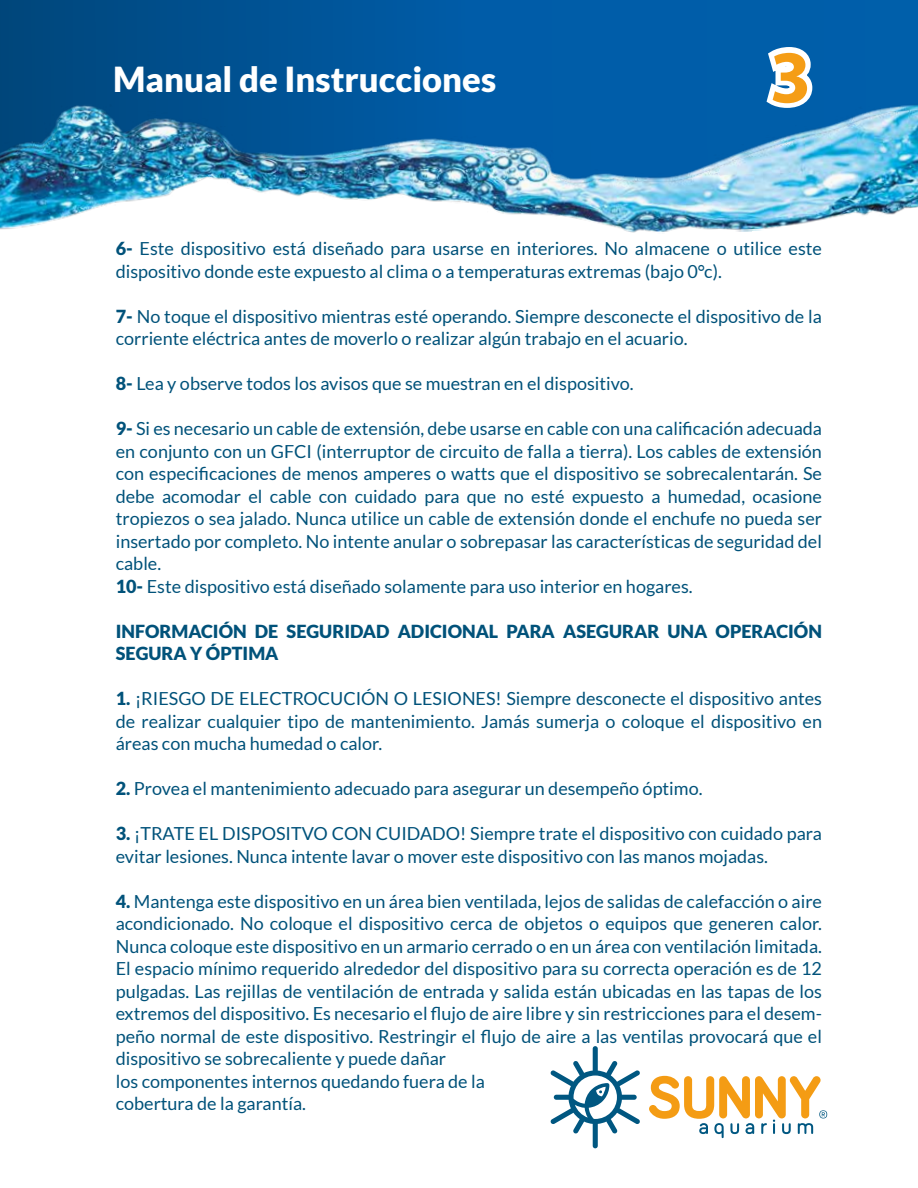
<style>
.page{position:relative;width:918px;height:1188px;background:#fff}
.page>*{position:absolute;margin:0;border:0;box-sizing:border-box;transform-origin:0 0}
.t1{font:700 75px "Myriad Pro";color:#f59d15}
.t2{font:900 34.5px "Lato";color:#fff}
.t3{font:18px/22.5px "Lato";color:#01527a}
.t4{font:900 18px/22.5px "Lato";color:#01527a}
.s1{font-weight:900}
</style>
<div class="page">
<svg style="left:0;top:0;width:918px;height:78px;background:#00569c"></svg>
<img style="left:0;top:78px;width:918px;height:7px">
<img style="left:0;top:85px;width:918px;height:148px">
<svg style="left:758px;top:42px;width:60px;height:71px"></svg>
<svg style="left:551px;top:1046px;width:89px;height:102px"></svg>
<svg style="left:649px;top:1076px;width:178px;height:62px"></svg>
<h2 class="t2" style="left:113px;top:59px;width:385px">Manual de Instrucciones</h2>
<h1 class="t1" style="left:770px;top:28px;width:43px">3</h1>
<p class="t3" style="left:116px;top:237px;width:708px"><span class="s1">6-</span> Este dispositivo está diseñado para usarse en interiores. No almacene o utilice este dispositivo donde este expuesto al clima o a temperaturas extremas (bajo 0°c).</p>
<p class="t3" style="left:116px;top:305px;width:708px"><span class="s1">7-</span> No toque el dispositivo mientras esté operando. Siempre desconecte el dispositivo de la corriente eléctrica antes de moverlo o realizar algún trabajo en el acuario.</p>
<p class="t3" style="left:116px;top:372px;width:519px"><span class="s1">8-</span> Lea y observe todos los avisos que se muestran en el dispositivo.</p>
<p class="t3" style="left:116px;top:417px;width:708px"><span class="s1">9-</span> Si es necesario un cable de extensión, debe usarse en cable con una calificación adecuada en conjunto con un GFCI (interruptor de circuito de falla a tierra). Los cables de extensión con especificaciones de menos amperes o watts que el dispositivo se sobrecalentarán. Se debe acomodar el cable con cuidado para que no esté expuesto a humedad, ocasione tropiezos o sea jalado. Nunca utilice un cable de extensión donde el enchufe no pueda ser insertado por completo. No intente anular o sobrepasar las características de seguridad del cable.<br><span class="s1">10-</span> Este dispositivo está diseñado solamente para uso interior en hogares.</p>
<p class="t4" style="left:116px;top:619px;width:708px">INFORMACIÓN DE SEGURIDAD ADICIONAL PARA ASEGURAR UNA OPERACIÓN<br>SEGURA Y ÓPTIMA</p>
<p class="t3" style="left:116px;top:687px;width:708px;text-align:justify"><span class="s1">1.</span> ¡RIESGO DE ELECTROCUCIÓN O LESIONES! Siempre desconecte el dispositivo antes de realizar cualquier tipo de mantenimiento. Jamás sumerja o coloque el dispositivo en áreas con mucha humedad o calor.</p>
<p class="t3" style="left:116px;top:777px;width:588px"><span class="s1">2.</span> Provea el mantenimiento adecuado para asegurar un desempeño óptimo.</p>
<p class="t3" style="left:116px;top:822px;width:708px"><span class="s1">3.</span> ¡TRATE EL DISPOSITVO CON CUIDADO! Siempre trate el dispositivo con cuidado para evitar lesiones. Nunca intente lavar o mover este dispositivo con las manos mojadas.</p>
<p class="t3" style="left:116px;top:890px;width:708px"><span class="s1">4.</span> Mantenga este dispositivo en un área bien ventilada, lejos de salidas de calefacción o aire acondicionado. No coloque el dispositivo cerca de objetos o equipos que generen calor.<br>Nunca coloque este dispositivo en un armario cerrado o en un área con ventilación limitada.<br>El espacio mínimo requerido alrededor del dispositivo para su correcta operación es de 12 pulgadas. Las rejillas de ventilación de entrada y salida están ubicadas en las tapas de los extremos del dispositivo. Es necesario el flujo de aire libre y sin restricciones para el desem&shy;peño normal de este dispositivo. Restringir el flujo de aire a las ventilas provocará que el dispositivo se sobrecaliente y puede dañar<br>los componentes internos quedando fuera de la<br>cobertura de la garantía.</p>
</div>
